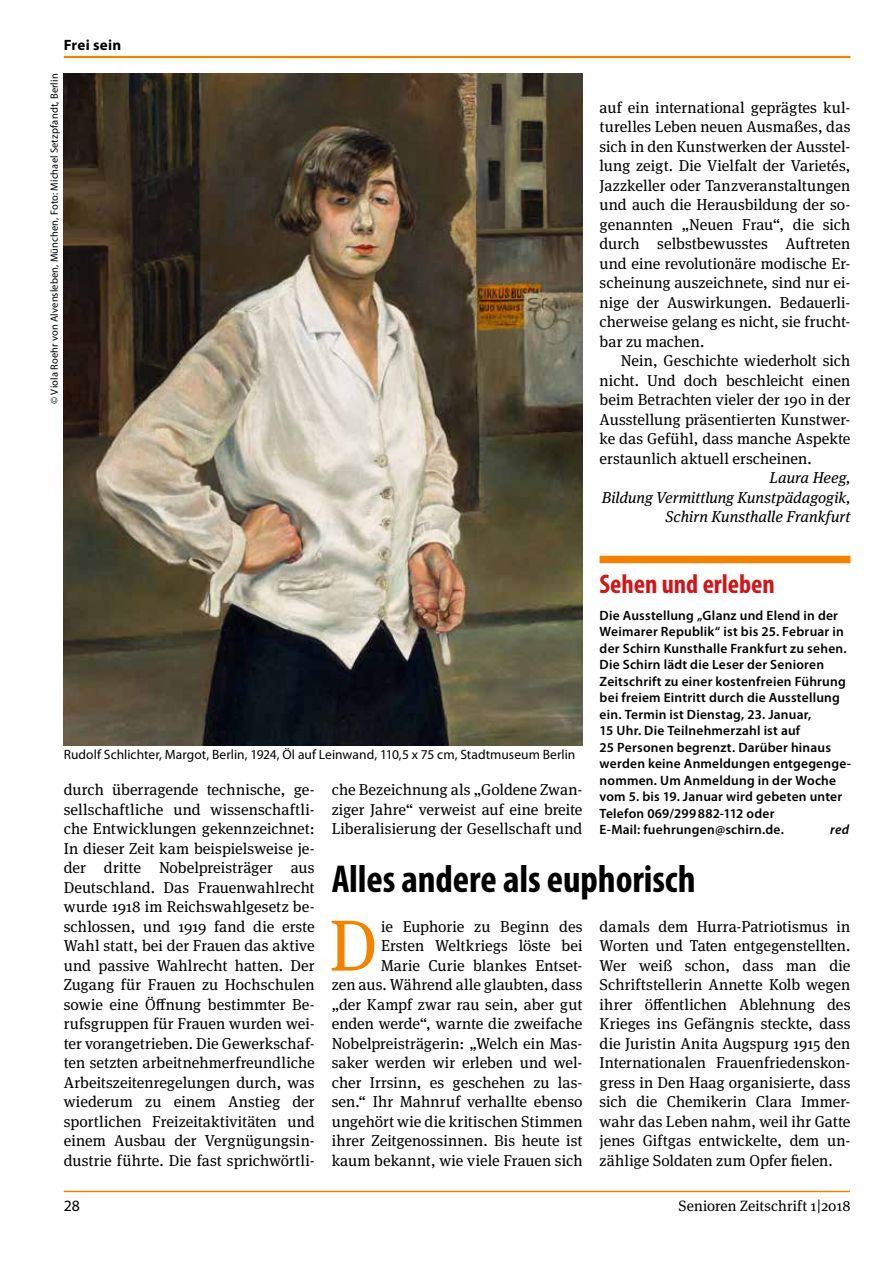
<style>
.page{position:relative;width:893px;height:1263px;background:#fff}
.page>*{position:absolute;margin:0;border:0;box-sizing:border-box;transform-origin:0 0}
.t1{font:72.3px "Meta Serif OT";color:#f08300}
.t2{font:700 condensed 39px "Myriad Pro";letter-spacing:-.005em;color:#000}
.t3{font:700 condensed 27px "Myriad Pro";color:#cd171a}
.t4{font:15.75px/19.5px "Meta Serif OT";letter-spacing:.005em;color:#000;text-align:justify}
.t5{font:italic 15.75px/19.5px "Meta Serif OT";color:#000;text-align:right}
.t6{font:15.75px "Myriad Pro";color:#000}
.t7{font:15px "Meta Serif OT";letter-spacing:.005em;color:#000}
.t8{font:700 15px "Myriad Pro";letter-spacing:.015em;color:#000}
.t9{font:600 13.5px/16.5px "Myriad Pro";letter-spacing:.015em;color:#000}
.t10{font:13.5px "Myriad Pro";color:#000}
.t11{font:italic 600 13.5px "Myriad Pro";color:#000}
.t12{font:10.5px "Myriad Pro";letter-spacing:.015em;color:#000}
</style>
<div class="page">
<hr style="left:64px;top:1191px;width:786px;height:1px;background:#f08300">
<hr style="left:64px;top:56px;width:786px;height:2px;background:#f08300">
<div style="left:600px;top:556px;width:250px;height:7px;background:#f08300"></div>
<img style="left:64px;top:73px;width:519px;height:672px">
<p class="t8" style="left:64px;top:35px;width:59px">Frei sein</p>
<p class="t12" style="left:49px;top:404px;width:332px;rotate:-90deg">© Viola Roehr von Alvensleben, München, Foto: Michael Setzpfandt, Berlin</p>
<p class="t4" style="left:600px;top:98px;width:252px">auf ein international geprägtes kul&shy;turelles Leben neuen Ausmaßes, das sich in den Kunstwerken der Ausstel&shy;lung zeigt. Die Vielfalt der Varietés, Jazzkeller oder Tanzveranstaltungen und auch die Herausbildung der so&shy;genannten „Neuen Frau“, die sich durch selbstbewusstes Auftreten und eine revolutionäre modische Er&shy;scheinung auszeichnete, sind nur ei&shy;nige der Auswirkungen. Bedauerli&shy;cherweise gelang es nicht, sie frucht&shy;bar zu machen.</p>
<p class="t4" style="left:600px;top:351px;width:252px;text-indent:21px">Nein, Geschichte wiederholt sich nicht. Und doch beschleicht einen beim Betrachten vieler der 190 in der Ausstellung präsentierten Kunstwer&shy;ke das Gefühl, dass manche Aspekte erstaunlich aktuell erscheinen.</p>
<p class="t5" style="left:602px;top:468px;width:250px">Laura Heeg,<br>Bildung Vermittlung Kunstpädagogik,<br>Schirn Kunsthalle Frankfurt</p>
<h3 class="t3" style="left:600px;top:567px;width:177px">Sehen und erleben</h3>
<p class="t9" style="left:600px;top:606px;width:253px">Die Ausstellung „Glanz und Elend in der Weimarer Republik“ ist bis 25. Februar in der Schirn Kunsthalle Frankfurt zu sehen.<br>Die Schirn lädt die Leser der Senioren Zeitschrift zu einer kostenfreien Führung bei freiem Eintritt durch die Ausstellung ein. Termin ist Dienstag, 23. Januar,<br>15 Uhr. Die Teilnehmerzahl ist auf<br>25 Personen begrenzt. Darüber hinaus werden keine Anmeldungen entgegenge&shy;nommen. Um Anmeldung in der Woche vom 5. bis 19. Januar wird gebeten unter Telefon 069/299882-112 oder<br>E-Mail: fuehrungen@schirn.de.</p>
<p class="t10" style="left:64px;top:747px;width:513px">Rudolf Schlichter, Margot, Berlin, 1924, Öl auf Leinwand, 110,5 x 75 cm, Stadtmuseum Berlin</p>
<p class="t4" style="left:64px;top:780px;width:252px">durch überragende technische, ge&shy;sellschaftliche und wissenschaftli&shy;che Entwicklungen gekennzeichnet:<br>In dieser Zeit kam beispielsweise je&shy;der dritte Nobelpreisträger aus Deutschland. Das Frauenwahlrecht wurde 1918 im Reichswahlgesetz be&shy;schlossen, und 1919 fand die erste Wahl statt, bei der Frauen das aktive und passive Wahlrecht hatten. Der Zugang für Frauen zu Hochschulen sowie eine Öffnung bestimmter Be&shy;rufsgruppen für Frauen wurden wei&shy;ter vorangetrieben. Die Gewerkschaf&shy;ten setzten arbeitnehmerfreundliche Arbeitszeitenregelungen durch, was wiederum zu einem Anstieg der sportlichen Freizeitaktivitäten und einem Ausbau der Vergnügungsin&shy;dustrie führte. Die fast sprichwörtli-</p>
<p class="t4" style="left:332px;top:780px;width:252px">che Bezeichnung als „Goldene Zwan&shy;ziger Jahre“ verweist auf eine breite Liberalisierung der Gesellschaft und</p>
<p class="t11" style="left:830px;top:821px;width:20px">red</p>
<h2 class="t2" style="left:332px;top:855px;width:365px">Alles andere als euphorisch</h2>
<h1 class="t1" style="left:329px;top:904px;width:50px">D</h1>
<p class="t4" style="left:332px;top:917px;width:252px;text-align:right">ie Euphorie zu Beginn des<br>Ersten Weltkriegs löste bei<br>Marie Curie blankes Entset-<br>zen aus. Während alle glaubten, dass „der Kampf zwar rau sein, aber gut enden werde“, warnte die zweifache Nobelpreisträgerin: „Welch ein Mas&shy;saker werden wir erleben und wel&shy;cher Irrsinn, es geschehen zu las&shy;sen.“ Ihr Mahnruf verhallte ebenso ungehört wie die kritischen Stimmen ihrer Zeitgenossinnen. Bis heute ist kaum bekannt, wie viele Frauen sich</p>
<p class="t4" style="left:600px;top:917px;width:252px">damals dem Hurra-Patriotismus in Worten und Taten entgegenstellten.<br>Wer weiß schon, dass man die Schriftstellerin Annette Kolb wegen ihrer öffentlichen Ablehnung des Krieges ins Gefängnis steckte, dass die Juristin Anita Augspurg 1915 den Internationalen Frauenfriedenskon&shy;gress in Den Haag organisierte, dass sich die Chemikerin Clara Immer&shy;wahr das Leben nahm, weil ihr Gatte jenes Giftgas entwickelte, dem un&shy;zählige Soldaten zum Opfer fielen.</p>
<p class="t6" style="left:64px;top:1197px;width:18px">28</p>
<p class="t7" style="left:679px;top:1197px;width:173px">Senioren Zeitschrift 1|2018</p>
</div>
